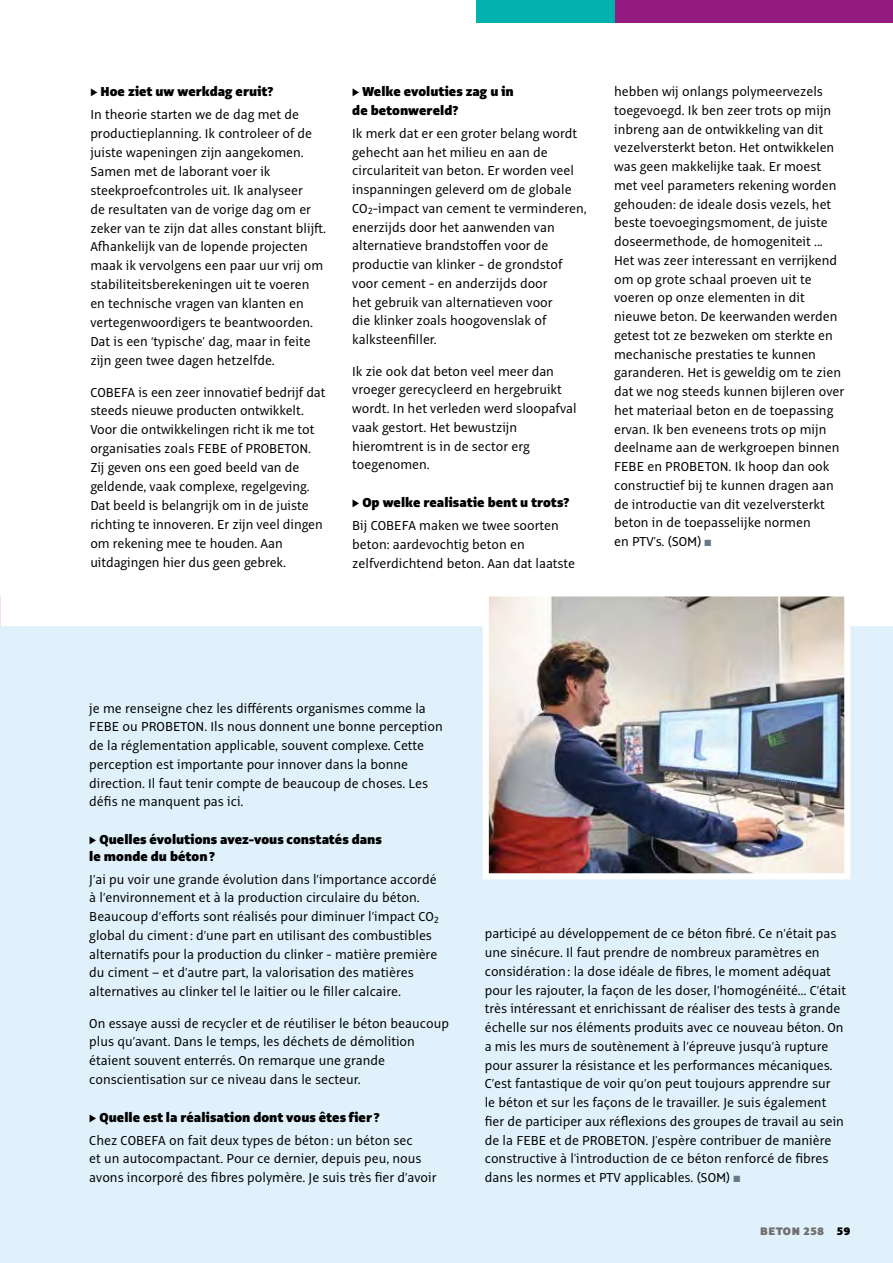
<style>
.page{position:relative;width:893px;height:1263px;background:#fff}
.page>*{position:absolute;margin:0;border:0;box-sizing:border-box;transform-origin:0 0}
.t1{font:14.25px/18.8px "Alto Pro";color:#000}
.t2{font:900 14.25px/16.5px "Alto Pro";letter-spacing:.005em;color:#000;scale:.94 1}
.t3{font:900 12px "Alto Pro";letter-spacing:.04em;color:#706f6f}
.s1{color:#647a84}
.s2{color:#000}
</style>
<div class="page">
<div style="left:0;top:626px;width:893px;height:637px;background:#e0f1fb"></div>
<div style="left:476px;top:0;width:245px;height:23px;background:#00b1ad"></div>
<div style="left:615px;top:0;width:278px;height:23px;background:#941c81"></div>
<img style="left:482px;top:596px;width:369px;height:284px">
<p class="t2" style="left:90px;top:83px;width:196px">▶ Hoe ziet uw werkdag eruit?</p>
<p class="t1" style="left:90px;top:105px;width:237px">In theorie starten we de dag met de productieplanning. Ik controleer of de juiste wapeningen zijn aangekomen.<br>Samen met de laborant voer ik steekproefcontroles uit. Ik analyseer<br>de resultaten van de vorige dag om er zeker van te zijn dat alles constant blijft.<br>Afhankelijk van de lopende projecten maak ik vervolgens een paar uur vrij om stabiliteitsberekeningen uit te voeren en technische vragen van klanten en vertegenwoordigers te beantwoorden.<br>Dat is een ‘typische’ dag, maar in feite zijn geen twee dagen hetzelfde.</p>
<p class="t1" style="left:90px;top:383px;width:237px">COBEFA is een zeer innovatief bedrijf dat steeds nieuwe producten ontwikkelt.<br>Voor die ontwikkelingen richt ik me tot organisaties zoals FEBE of PROBETON.<br>Zij geven ons een goed beeld van de geldende, vaak complexe, regelgeving.<br>Dat beeld is belangrijk om in de juiste richting te innoveren. Er zijn veel dingen om rekening mee te houden. Aan uitdagingen hier dus geen gebrek.</p>
<p class="t2" style="left:352px;top:82px;width:173px;line-height:18.8px">▶ Welke evoluties zag u in de betonwereld?</p>
<p class="t1" style="left:352px;top:124px;width:236px">Ik merk dat er een groter belang wordt gehecht aan het milieu en aan de circulariteit van beton. Er worden veel inspanningen geleverd om de globale CO<sub>2</sub>-impact van cement te verminderen, enerzijds door het aanwenden van alternatieve brandstoffen voor de productie van klinker - de grondstof voor cement - en anderzijds door<br>het gebruik van alternatieven voor<br>die klinker zoals hoogovenslak of kalksteenfiller.</p>
<p class="t1" style="left:352px;top:362px;width:226px">Ik zie ook dat beton veel meer dan vroeger gerecycleerd en hergebruikt wordt. In het verleden werd sloopafval vaak gestort. Het bewustzijn hieromtrent is in de sector erg toegenomen.</p>
<p class="t2" style="left:352px;top:494px;width:232px">▶ Op welke realisatie bent u trots?</p>
<p class="t1" style="left:352px;top:516px;width:224px">Bij COBEFA maken we twee soorten beton: aardevochtig beton en zelfverdichtend beton. Aan dat laatste</p>
<p class="t1" style="left:614px;top:82px;width:232px">hebben wij onlangs polymeervezels toegevoegd. Ik ben zeer trots op mijn inbreng aan de ontwikkeling van dit vezelversterkt beton. Het ontwikkelen was geen makkelijke taak. Er moest met veel parameters rekening worden gehouden: de ideale dosis vezels, het beste toevoegingsmoment, de juiste doseermethode, de homogeniteit ...<br>Het was zeer interessant en verrijkend om op grote schaal proeven uit te voeren op onze elementen in dit nieuwe beton. De keerwanden werden getest tot ze bezweken om sterkte en mechanische prestaties te kunnen garanderen. Het is geweldig om te zien dat we nog steeds kunnen bijleren over het materiaal beton en de toepassing ervan. Ik ben eveneens trots op mijn deelname aan de werkgroepen binnen FEBE en PROBETON. Ik hoop dan ook constructief bij te kunnen dragen aan de introductie van dit vezelversterkt beton in de toepasselijke normen<br>en PTV's. (SOM) <span class="s1">■</span></p>
<p class="t1" style="left:89px;top:699px;width:355px">je me renseigne chez les différents organismes comme la FEBE ou PROBETON. Ils nous donnent une bonne perception de la réglementation applicable, souvent complexe. Cette perception est importante pour innover dans la bonne direction. Il faut tenir compte de beaucoup de choses. Les défis ne manquent pas ici.</p>
<p class="t2" style="left:89px;top:831px;width:313px">▶ Quelles évolutions avez-vous constatés dans le monde du béton?</p>
<p class="t1" style="left:89px;top:870px;width:351px">J’ai pu voir une grande évolution dans l’importance accordé à l’environnement et à la production circulaire du béton.<br>Beaucoup d’efforts sont réalisés pour diminuer l’impact CO<sub>2 </sub>global du ciment: d’une part en utilisant des combustibles alternatifs pour la production du clinker - matière première du ciment – et d’autre part, la valorisation des matières alternatives au clinker tel le laitier ou le filler calcaire.</p>
<p class="t1" style="left:89px;top:1014px;width:361px">On essaye aussi de recycler et de réutiliser le béton beaucoup plus qu’avant. Dans le temps, les déchets de démolition étaient souvent enterrés. On remarque une grande conscientisation sur ce niveau dans le secteur.</p>
<p class="t2" style="left:89px;top:1109px;width:310px">▶ Quelle est la réalisation dont vous êtes fier ?</p>
<p class="t1" style="left:89px;top:1131px;width:349px">Chez COBEFA on fait deux types de béton: un béton sec<br>et un autocompactant. Pour ce dernier, depuis peu, nous avons incorporé des fibres polymère. Je suis très fier d’avoir</p>
<p class="t1" style="left:485px;top:924px;width:363px">participé au développement de ce béton fibré. Ce n’était pas une sinécure. Il faut prendre de nombreux paramètres en considération: la dose idéale de fibres, le moment adéquat pour les rajouter, la façon de les doser, l’homogénéité… C’était très intéressant et enrichissant de réaliser des tests à grande échelle sur nos éléments produits avec ce nouveau béton. On a mis les murs de soutènement à l’épreuve jusqu’à rupture pour assurer la résistance et les performances mécaniques.<br>C’est fantastique de voir qu’on peut toujours apprendre sur<br>le béton et sur les façons de le travailler. Je suis également fier de participer aux réflexions des groupes de travail au sein de la FEBE et de PROBETON. J'espère contribuer de manière constructive à l'introduction de ce béton renforcé de fibres dans les normes et PTV applicables. (SOM) <span class="s1">■</span></p>
<p class="t3" style="left:760px;top:1223px;width:91px">BETON 258 <span class="s2">59</span></p>
</div>
